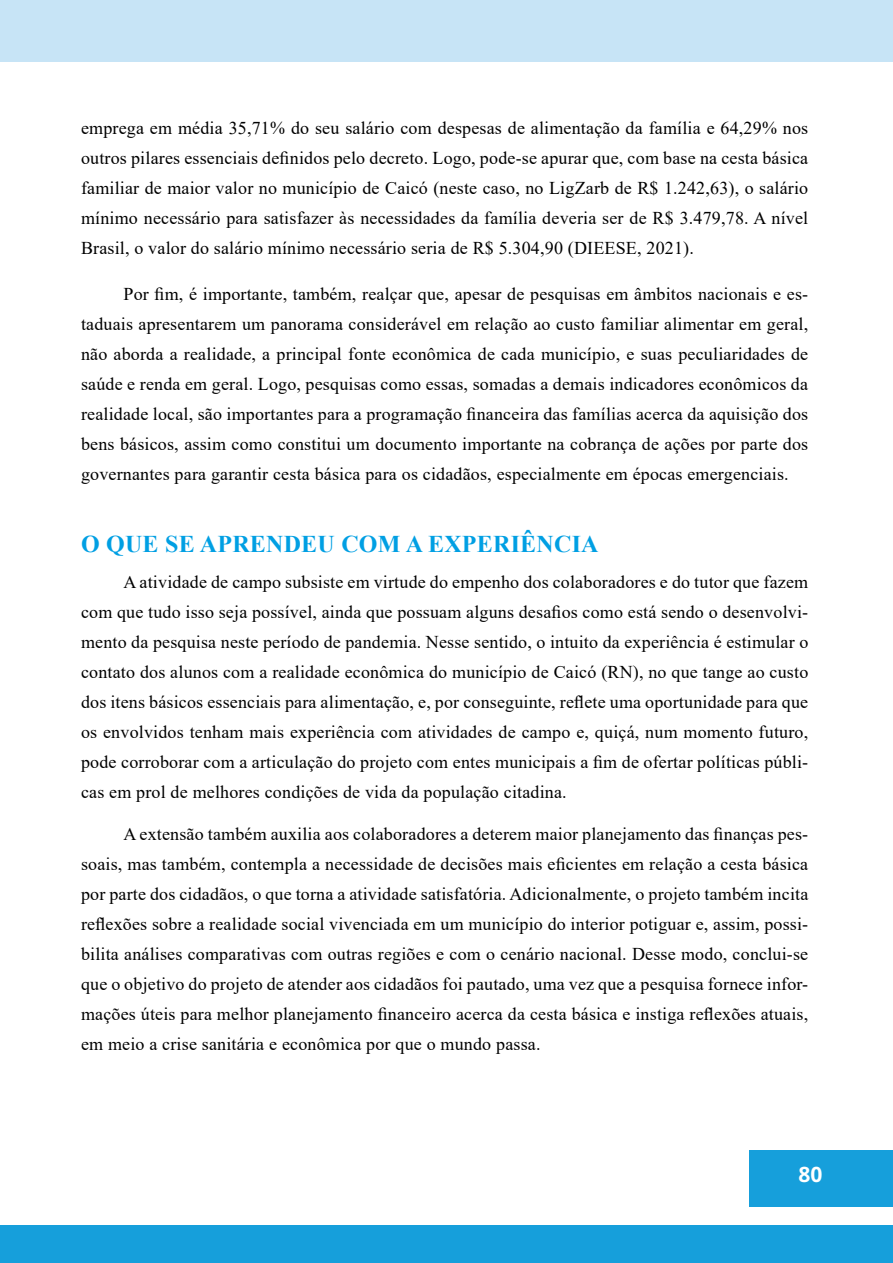
<style>
.page{position:relative;width:893px;height:1263px;background:#fff}
.page>*{position:absolute;margin:0;border:0;box-sizing:border-box;transform-origin:0 0}
.t1{font:700 24px "Times New Roman";letter-spacing:.01em;color:#009fe3}
.t2{font:700 21px "Open Sans";color:#fff}
.t3{font:18px/30px "Times New Roman";letter-spacing:.01em;color:#000;text-align:justify}
</style>
<div class="page">
<div style="left:0;top:0;width:893px;height:62px;background:#c7e4f6"></div>
<div style="left:749px;top:1150px;width:144px;height:57px;background:#169fdb"></div>
<div style="left:0;top:1225px;width:893px;height:38px;background:#169fdb"></div>
<p class="t3" style="left:81px;top:112px;width:729px">emprega em média 35,71% do seu salário com despesas de alimentação da família e 64,29% nos outros pilares essenciais definidos pelo decreto. Logo, pode-se apurar que, com base na cesta básica familiar de maior valor no município de Caicó (neste caso, no LigZarb de R$ 1.242,63), o salário mínimo necessário para satisfazer às necessidades da família deveria ser de R$ 3.479,78. A nível Brasil, o valor do salário mínimo necessário seria de R$ 5.304,90 (DIEESE, 2021).</p>
<p class="t3" style="left:81px;top:278px;width:729px;text-indent:43px">Por fim, é importante, também, realçar que, apesar de pesquisas em âmbitos nacionais e es&shy;taduais apresentarem um panorama considerável em relação ao custo familiar alimentar em geral, não aborda a realidade, a principal fonte econômica de cada município, e suas peculiaridades de saúde e renda em geral. Logo, pesquisas como essas, somadas a demais indicadores econômicos da realidade local, são importantes para a programação financeira das famílias acerca da aquisição dos bens básicos, assim como constitui um documento importante na cobrança de ações por parte dos governantes para garantir cesta básica para os cidadãos, especialmente em épocas emergenciais.</p>
<h1 class="t1" style="left:81px;top:527px;width:519px">O QUE SE APRENDEU COM A EXPERIÊNCIA</h1>
<p class="t3" style="left:81px;top:566px;width:729px;text-indent:43px">A atividade de campo subsiste em virtude do empenho dos colaboradores e do tutor que fazem com que tudo isso seja possível, ainda que possuam alguns desafios como está sendo o desenvolvi&shy;mento da pesquisa neste período de pandemia. Nesse sentido, o intuito da experiência é estimular o contato dos alunos com a realidade econômica do município de Caicó (RN), no que tange ao custo dos itens básicos essenciais para alimentação, e, por conseguinte, reflete uma oportunidade para que os envolvidos tenham mais experiência com atividades de campo e, quiçá, num momento futuro, pode corroborar com a articulação do projeto com entes municipais a fim de ofertar políticas públi&shy;cas em prol de melhores condições de vida da população citadina.</p>
<p class="t3" style="left:81px;top:818px;width:729px;text-indent:43px">A extensão também auxilia aos colaboradores a deterem maior planejamento das finanças pes&shy;soais, mas também, contempla a necessidade de decisões mais eficientes em relação a cesta básica por parte dos cidadãos, o que torna a atividade satisfatória. Adicionalmente, o projeto também incita reflexões sobre a realidade social vivenciada em um município do interior potiguar e, assim, possi&shy;bilita análises comparativas com outras regiões e com o cenário nacional. Desse modo, conclui-se que o objetivo do projeto de atender aos cidadãos foi pautado, uma vez que a pesquisa fornece infor&shy;mações úteis para melhor planejamento financeiro acerca da cesta básica e instiga reflexões atuais, em meio a crise sanitária e econômica por que o mundo passa.</p>
<p class="t2" style="left:799px;top:1160px;width:26px">80</p>
</div>
